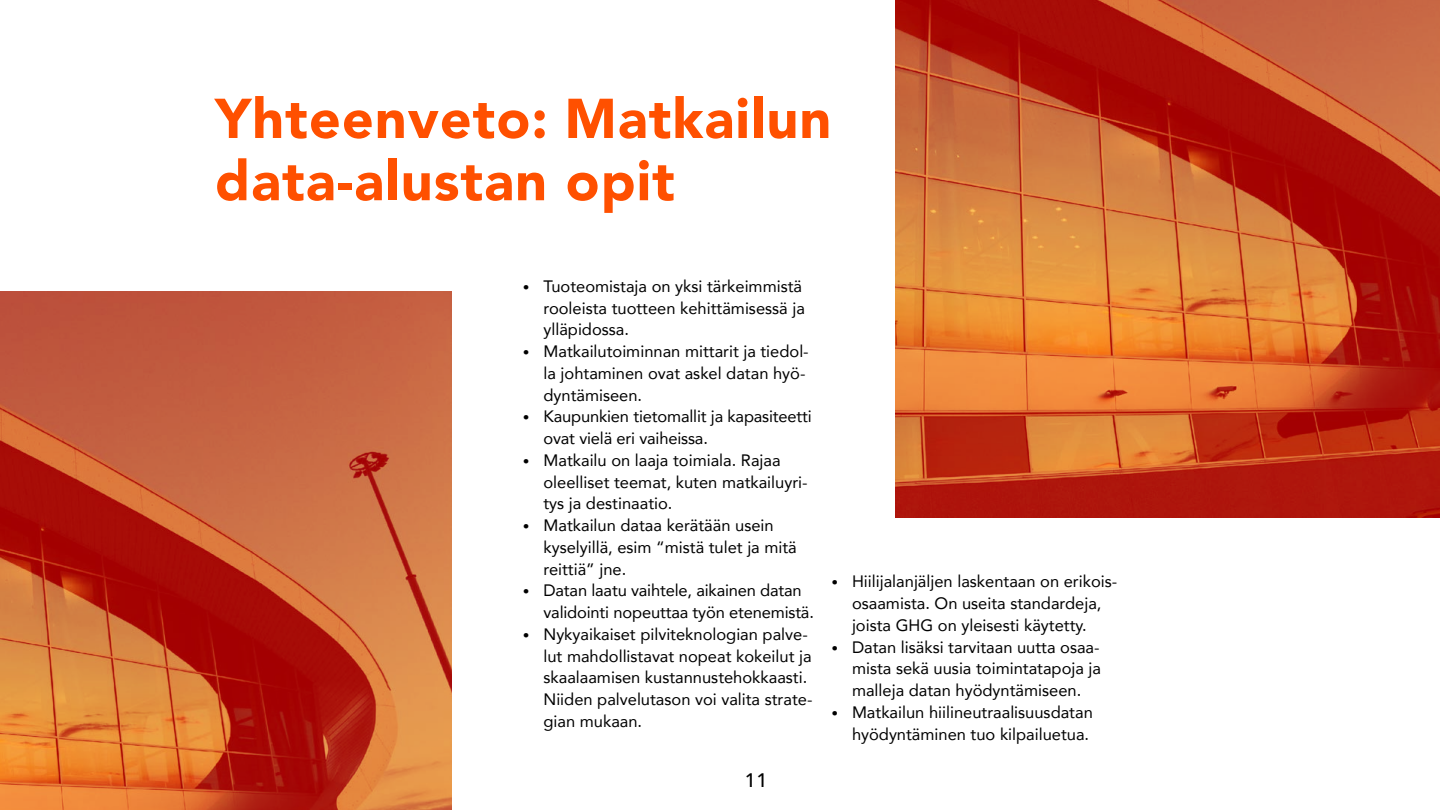
<style>
.page{position:relative;width:1440px;height:810px;background:#fff}
.page>*{position:absolute;margin:0;border:0;box-sizing:border-box;transform-origin:0 0}
.otsikko{font:900 55.5px/62.2px "Avenir";letter-spacing:.02em;color:#ff5000}
.t1{font:500 19.5px "Avenir";color:#000}
.t2{font:16.5px/21.8px "Avenir";color:#000}
.s1{font-family:"Helsinki Grotesk";font-weight:900}
</style>
<div class="page">
<svg style="left:0;top:291px;width:451px;height:519px;background:#c75832"></svg>
<svg style="left:896px;top:0;width:544px;height:518px;background:#c85227"></svg>
<p class="otsikko" style="left:215px;top:86px;width:618px">Yhteenveto: Matkailun data-alustan opit</p>
<p class="t2" style="left:543px;top:275px;width:263px;text-indent:-20px"><span class="s1">•</span> Tuoteomistaja on yksi tärkeimmistä rooleista tuotteen kehittämisessä ja ylläpidossa.</p>
<p class="t2" style="left:543px;top:340px;width:267px;text-indent:-20px"><span class="s1">•</span> Matkailutoiminnan mittarit ja tiedol&shy;la johtaminen ovat askel datan hyö&shy;dyntämiseen.</p>
<p class="t2" style="left:543px;top:405px;width:270px;text-indent:-20px"><span class="s1">•</span> Kaupunkien tietomallit ja kapasiteetti ovat vielä eri vaiheissa.</p>
<p class="t2" style="left:543px;top:449px;width:266px;text-indent:-20px"><span class="s1">•</span> Matkailu on laaja toimiala. Rajaa oleelliset teemat, kuten matkailuyri&shy;tys ja destinaatio.</p>
<p class="t2" style="left:543px;top:514px;width:255px;text-indent:-20px"><span class="s1">•</span> Matkailun dataa kerätään usein kyselyillä, esim “mistä tulet ja mitä reittiä” jne.</p>
<p class="t2" style="left:543px;top:579px;width:272px;text-indent:-20px"><span class="s1">•</span> Datan laatu vaihtele, aikainen datan validointi nopeuttaa työn etenemistä.</p>
<p class="t2" style="left:543px;top:623px;width:270px;text-indent:-20px"><span class="s1">•</span> Nykyaikaiset pilviteknologian palve&shy;lut mahdollistavat nopeat kokeilut ja skaalaamisen kustannustehokkaasti.<br>Niiden palvelutason voi valita strate&shy;gian mukaan.</p>
<p class="t1" style="left:745px;top:763px;width:24px">11</p>
<p class="t2" style="left:852px;top:570px;width:267px;text-indent:-20px"><span class="s1">•</span> Hiilijalanjäljen laskentaan on erikois&shy;osaamista. On useita standardeja, joista GHG on yleisesti käytetty.</p>
<p class="t2" style="left:852px;top:636px;width:251px;text-align:justify;text-indent:-20px"><span class="s1">•</span> Datan lisäksi tarvitaan uutta osaa&shy;mista sekä uusia toimintatapoja ja malleja datan hyödyntämiseen.</p>
<p class="t2" style="left:832px;top:701px;width:263px;text-align:right"><span class="s1">•</span> Matkailun hiilineutraalisuusdatan hyödyntäminen tuo kilpailuetua.</p>
</div>
